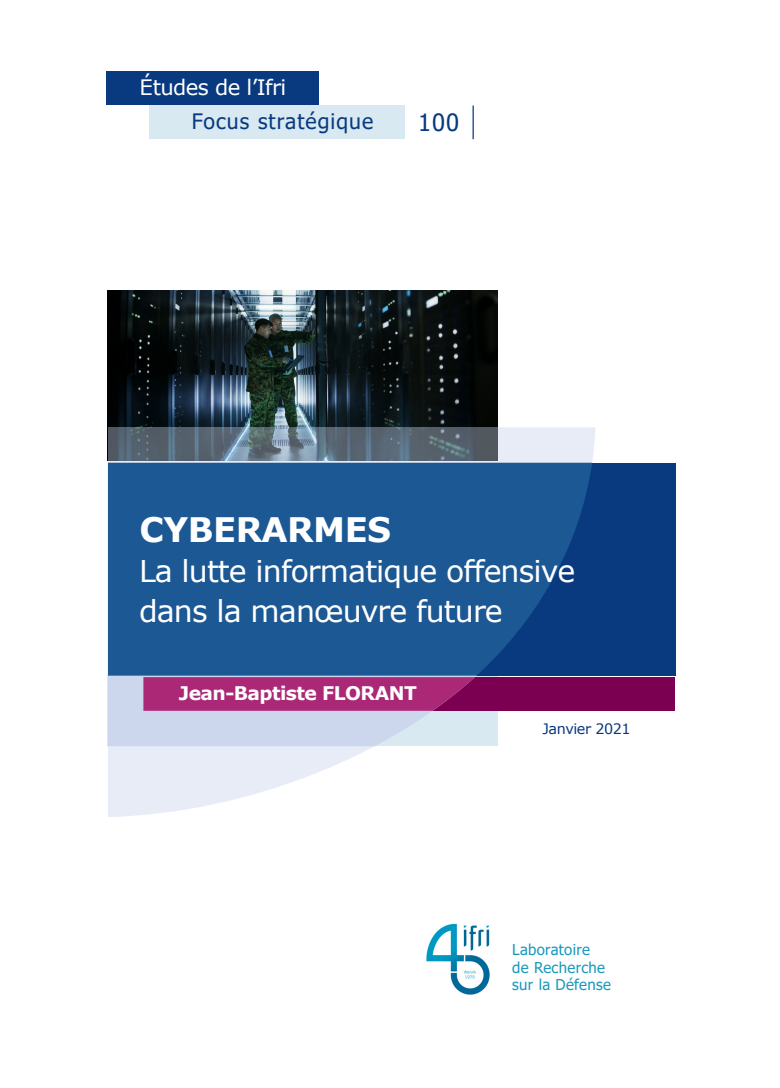
<style>
.page{position:relative;width:780px;height:1088px;background:#fff}
.page>*{position:absolute;margin:0;border:0;box-sizing:border-box;transform-origin:0 0}
.t1{font:700 33.75px "Verdana";letter-spacing:-.015em;color:#fff}
.t2{font:30px/40px "Verdana";letter-spacing:-.03em;color:#fff}
.t3{font:23.75px "Tahoma";color:#093a80}
.t4{font:21.25px "Tahoma";letter-spacing:.05em;color:#093a80}
.t5{font:21.25px "Verdana";letter-spacing:-.03em;color:#fff}
.t6{font:700 18.75px "Verdana";letter-spacing:-.03em;color:#fff}
.t7{font:15px "Tahoma";letter-spacing:.02em;color:#1b99be}
.t8{font:14.38px "Verdana";letter-spacing:-.03em;color:#093a80}
</style>
<div class="page">
<div style="left:106px;top:71px;width:213px;height:34px;background:#093a80"></div>
<div style="left:150px;top:106px;width:255px;height:33px;background:#d8e9f1"></div>
<hr style="left:472px;top:106px;width:2px;height:33px;background:#093a80">
<img style="left:426px;top:923px;width:64px;height:72px">
<svg style="left:108px;top:427px;width:487px;height:390px"></svg>
<div style="left:108px;top:675px;width:390px;height:71px;background:#d8e9f1"></div>
<div style="left:143px;top:677px;width:532px;height:34px;background:#7b0051"></div>
<div style="left:108px;top:463px;width:567px;height:212px;background:#093a80"></div>
<img style="left:108px;top:291px;width:390px;height:136px">
<svg style="left:108px;top:463px;width:484px;height:212px;background:#195592"></svg>
<svg style="left:108px;top:675px;width:368px;height:71px;background:#bc8bb8"></svg>
<svg style="left:108px;top:427px;width:390px;height:34px;background:#5f6e7c"></svg>
<p class="t5" style="left:139px;top:72px;width:148px">Études de l’Ifri</p>
<p class="t4" style="left:192px;top:107px;width:183px">Focus stratégique</p>
<p class="t3" style="left:418px;top:107px;width:42px">100</p>
<p class="t1" style="left:140px;top:505px;width:253px">CYBERARMES</p>
<p class="t2" style="left:139px;top:550px;width:438px">La lutte informatique offensive dans la manœuvre future</p>
<p class="t6" style="left:179px;top:679px;width:239px">Jean-Baptiste FLORANT</p>
<p class="t8" style="left:542px;top:719px;width:90px">Janvier 2021</p>
<p class="t7" style="left:512px;top:939px;width:79px">Laboratoire</p>
<p class="t7" style="left:512px;top:957px;width:94px">de Recherche</p>
<p class="t7" style="left:512px;top:974px;width:100px">sur la Défense</p>
</div>
